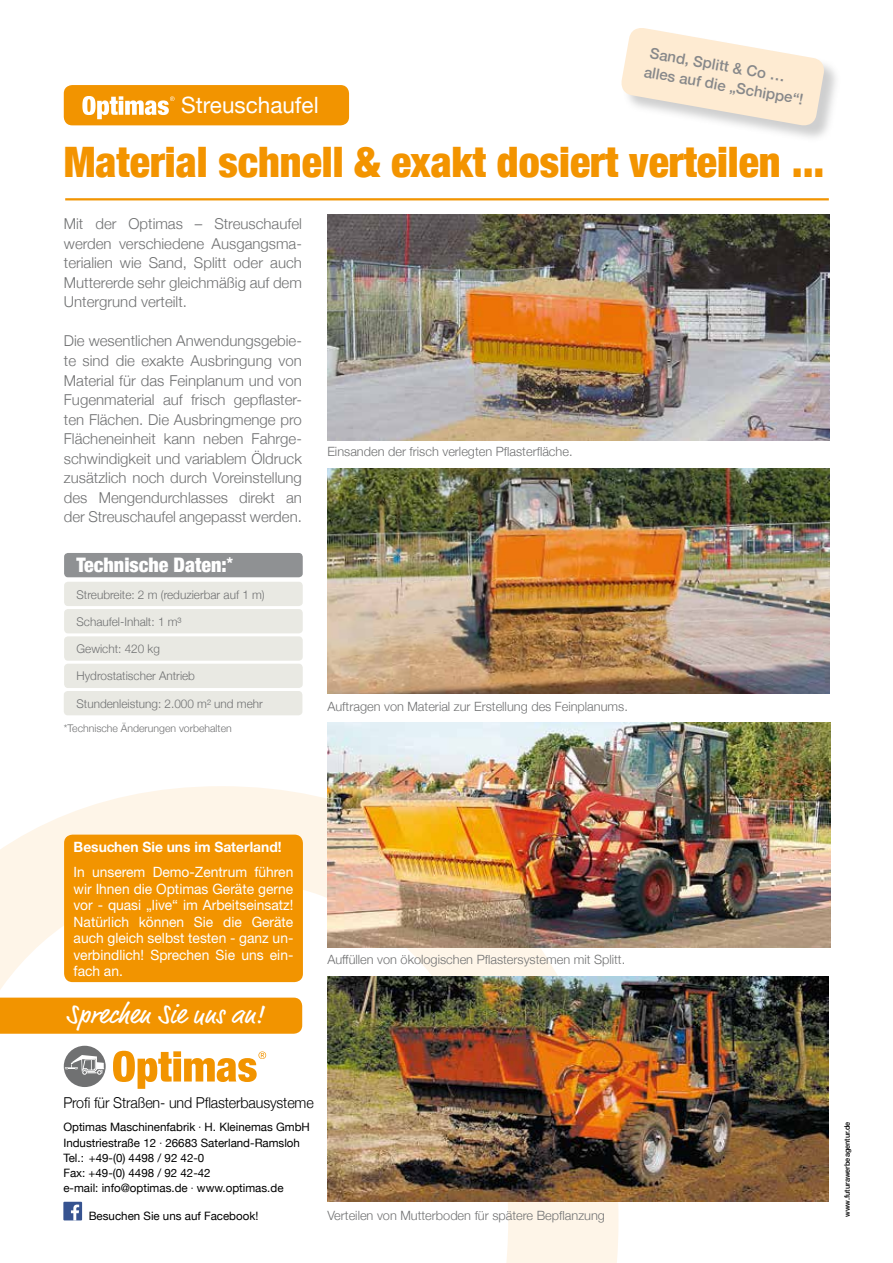
<style>
.page{position:relative;width:893px;height:1263px;background:#fff}
.page>*{position:absolute;margin:0;border:0;box-sizing:border-box;transform-origin:0 0}
.t1{font:900 condensed 42px "Helvetica Neue";color:#f39400}
.t2{font:26.85px "Market";letter-spacing:.01em;color:#fff}
.t3{font:22.5px "Helvetica Neue";color:#fff}
.t4{font:900 condensed 19.95px "Helvetica Neue";color:#fff}
.t5{font:300 15px/19.5px "Helvetica Neue";color:#707172;text-align:justify}
.t6{font:300 15px "Helvetica Neue";letter-spacing:-.01em;color:#000;scale:.95 1}
.t7{font:500 15px/19.5px "Helvetica Neue";color:#87888a}
.t8{font:14.25px/16.5px "Helvetica Neue CE";color:#fff;text-align:justify}
.t9{font:700 14.25px "Helvetica Neue CE";color:#fff}
.t10{font:300 12.75px "Helvetica Neue";color:#707172}
.t11{font:300 12px "Helvetica Neue";color:#707172}
.t12{font:11.55px/15px "Helvetica Neue";color:#000}
.t13{font:300 10.5px "Helvetica Neue";color:#707172}
.t14{font:500 7.5px "Helvetica Neue";color:#000}
.s1{font-weight:300;font-stretch:condensed}
</style>
<div class="page">
<svg style="left:0;top:786px;width:618px;height:477px"></svg>
<hr style="left:65px;top:198px;width:764px;height:2px;background:#f29400">
<img style="left:327px;top:468px;width:502px;height:226px">
<img style="left:328px;top:215px;width:501px;height:225px">
<img style="left:328px;top:722px;width:502px;height:226px">
<img style="left:328px;top:976px;width:500px;height:226px">
<div style="left:0;top:997px;width:302px;height:37px;background:#f29400"></div>
<div style="left:63px;top:1202px;width:19px;height:18px;background:#365390"></div>
<svg style="left:71px;top:1204px;width:8px;height:16px"></svg>
<div style="left:64px;top:1046px;width:42px;height:41px;background:#707172;border-radius:50%"></div>
<svg style="left:65px;top:1055px;width:39px;height:20px"></svg>
<svg style="left:113px;top:1051px;width:153px;height:38px"></svg>
<div style="left:64px;top:835px;width:239px;height:147px;background:#f29400;border-radius:9px"></div>
<div style="left:64px;top:85px;width:285px;height:40px;background:#f29400;border-radius:9px"></div>
<svg style="left:82px;top:96px;width:93px;height:23px"></svg>
<div style="left:64px;top:553px;width:239px;height:24px;background:#8f9193;border-radius:4px"></div>
<div style="left:64px;top:582px;width:239px;height:24px;background:#e9e9e3;border-radius:4px"></div>
<div style="left:64px;top:609px;width:239px;height:24px;background:#e9e9e3;border-radius:4px"></div>
<div style="left:64px;top:636px;width:239px;height:25px;background:#e9e9e3;border-radius:4px"></div>
<div style="left:64px;top:664px;width:239px;height:24px;background:#e9e9e3;border-radius:4px"></div>
<div style="left:64px;top:691px;width:238px;height:24px;background:#e9e9e3;border-radius:4px"></div>
<div style="left:622px;top:29px;width:219px;height:113px;background:#707172;opacity:.34"></div>
<svg style="left:621px;top:28px;width:205px;height:99px"></svg>
<p class="t7" style="left:650px;top:42px;width:163px;rotate:10deg">Sand, Splitt &amp; Co … alles auf die „Schippe“!</p>
<h3 class="t3" style="left:181px;top:89px;width:139px">Streuschaufel</h3>
<h1 class="t1" style="left:64px;top:127px;width:762px">Material schnell &amp; exakt dosiert verteilen ...</h1>
<p class="t5" style="left:64px;top:213px;width:239px">Mit der Optimas – Streuschaufel werden verschiedene Ausgangsma&shy;terialien wie Sand, Splitt oder auch Muttererde sehr gleichmäßig auf dem Untergrund verteilt.</p>
<p class="t5" style="left:64px;top:330px;width:239px">Die wesentlichen Anwendungsgebie&shy;te sind die exakte Ausbringung von Material für das Feinplanum und von Fugenmaterial auf frisch gepflaster&shy;ten Flächen. Die Ausbringmenge pro Flächeneinheit kann neben Fahrge&shy;schwindigkeit und variablem Öldruck zusätzlich noch durch Voreinstellung des Mengendurchlasses direkt an der Streuschaufel angepasst werden.</p>
<h3 class="t4" style="left:77px;top:549px;width:158px">Technische Daten:<sup>*</sup></h3>
<p class="t11" style="left:77px;top:585px;width:190px">Streubreite: 2 m (reduzierbar auf 1 m)</p>
<p class="t11" style="left:77px;top:612px;width:106px">Schaufel-Inhalt: 1 m³</p>
<p class="t11" style="left:77px;top:639px;width:85px">Gewicht: 420 kg</p>
<p class="t11" style="left:77px;top:666px;width:120px">Hydrostatischer Antrieb</p>
<p class="t11" style="left:77px;top:693px;width:188px">Stundenleistung: 2.000 m² und mehr</p>
<p class="t13" style="left:64px;top:720px;width:169px">*Technische Änderungen vorbehalten</p>
<p class="t10" style="left:327px;top:441px;width:247px">Einsanden der frisch verlegten Pflasterfläche.</p>
<p class="t10" style="left:327px;top:696px;width:302px">Auftragen von Material zur Erstellung des Feinplanums.</p>
<p class="t9" style="left:74px;top:838px;width:210px">Besuchen Sie uns im Saterland!</p>
<p class="t8" style="left:74px;top:864px;width:221px">In unserem Demo-Zentrum führen wir Ihnen die Optimas Geräte gerne vor - quasi „live“ im Arbeitseinsatz!<br>Natürlich können Sie die Geräte auch gleich selbst testen - ganz un&shy;verbindlich! Sprechen Sie uns ein&shy;fach an.</p>
<h2 class="t2" style="left:66px;top:998px;width:199px">Sprechen Sie uns an!</h2>
<p class="t10" style="left:327px;top:949px;width:299px">Auffüllen von ökologischen Pflastersystemen mit Splitt.</p>
<p class="t6" style="left:63px;top:1090px;width:265px">Profi für Straßen- und Pflasterbausysteme</p>
<p class="t12" style="left:63px;top:1120px;width:248px">Optimas Maschinenfabrik <span class="s1">·</span> H. Kleinemas GmbH Industriestraße 12 <span class="s1">·</span> 26683 Saterland-Ramsloh Tel.: +49-(0) 4498 / 92 42-0<br>Fax: +49-(0) 4498 / 92 42-42<br>e-mail: info@optimas.de <span class="s1">·</span> www.optimas.de</p>
<p class="t12" style="left:89px;top:1209px;width:171px">Besuchen Sie uns auf Facebook!</p>
<p class="t10" style="left:327px;top:1205px;width:279px">Verteilen von Mutterboden für spätere Bepflanzung</p>
<p class="t14" style="left:841px;top:1217px;width:97px;rotate:-90deg">www.futurawerbeagentur.de</p>
</div>
